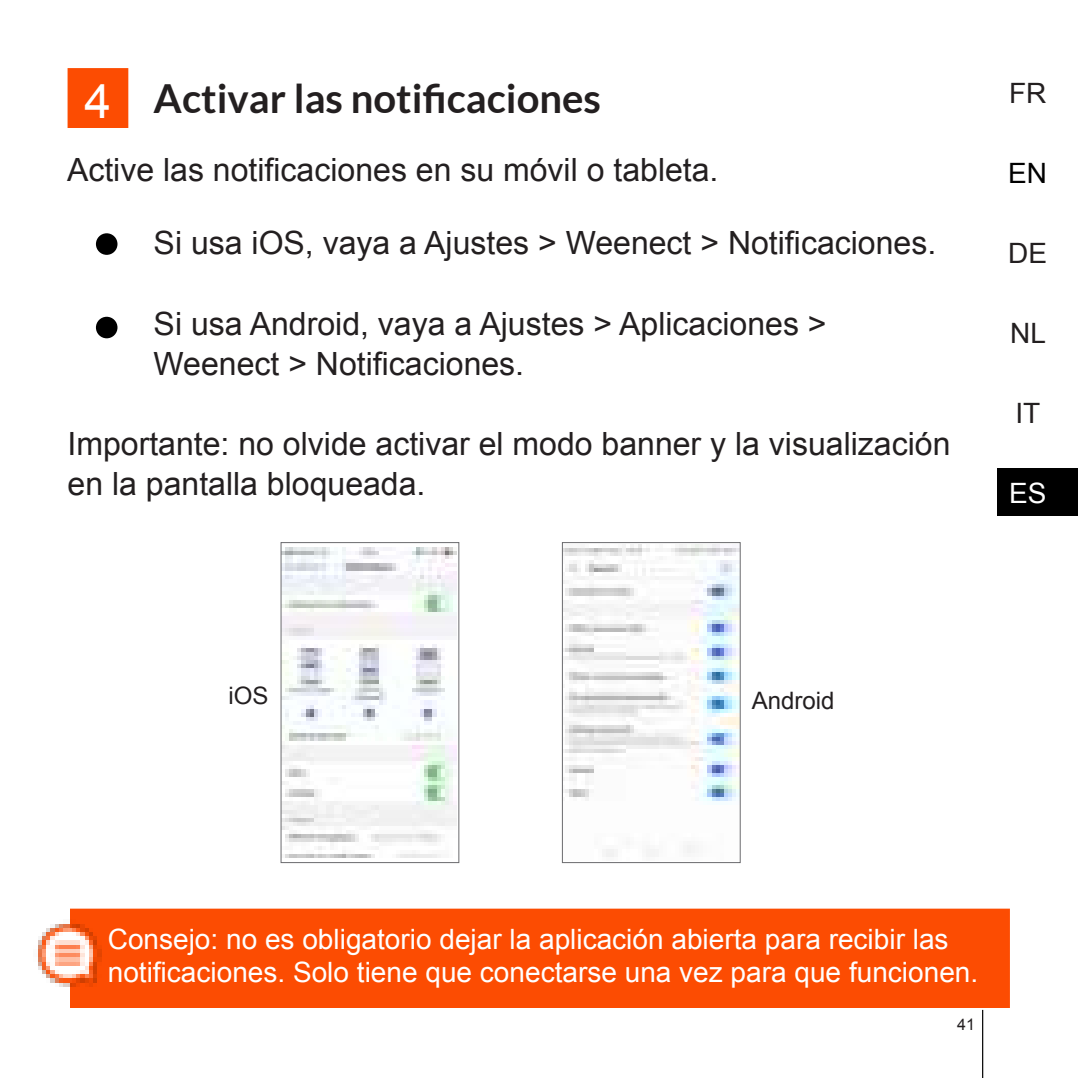
<style>
.page{position:relative;width:1078px;height:1078px;background:#fff}
.page>*{position:absolute;margin:0;border:0;box-sizing:border-box;transform-origin:0 0}
.t1{font:700 40px "Lato";color:#231f20}
.t2{font:32px/40px "Arial";color:#231f20}
.t3{font:28px/33.6px "Arial";color:#fff}
.t4{font:28px "Arial";color:#231f20}
.t5{font:28px "Arial";color:#000}
.t6{font:24px "Arial";color:#231f20}
.t7{font:16px "Arial";color:#231f20}
.s1{font-family:"Arial";font-weight:400;font-size:48px;color:#fff}
</style>
<div class="page">
<div style="left:996px;top:468px;width:81px;height:47px;background:#000"></div>
<hr style="left:981px;top:1009px;width:2px;height:68px;background:#000">
<div style="left:70px;top:70px;width:56px;height:57px;background:#fc4c02"></div>
<div style="left:68px;top:68px;width:60px;height:59px;border:4px solid #fc4c02"></div>
<div style="left:96px;top:233px;width:21px;height:22px;background:#000;border-radius:50%"></div>
<div style="left:96px;top:317px;width:21px;height:21px;background:#000;border-radius:50%"></div>
<div style="left:71px;top:910px;width:936px;height:97px;background:#fc4c02"></div>
<div style="left:70px;top:908px;width:939px;height:99px;border:4px solid #fc4c02"></div>
<img style="left:282px;top:547px;width:174px;height:310px">
<div style="left:280px;top:542px;width:179px;height:320px;border:1px solid #6b6b6e"></div>
<img style="left:564px;top:544px;width:174px;height:313px">
<div style="left:562px;top:542px;width:178px;height:320px;border:1px solid #6b6b6e"></div>
<img style="left:38px;top:910px;width:67px;height:79px">
<p class="t1" style="left:85px;top:76px;width:518px"><span class="s1">4</span> Activar las notificaciones</p>
<p class="t2" style="left:67px;top:149px;width:653px">Active las notificaciones en su móvil o tableta.</p>
<p class="t2" style="left:154px;top:223px;width:784px">Si usa iOS, vaya a Ajustes &gt; Weenect &gt; Notificaciones.</p>
<p class="t2" style="left:154px;top:303px;width:674px">Si usa Android, vaya a Ajustes &gt; Aplicaciones &gt;<br>Weenect &gt; Notificaciones.</p>
<p class="t2" style="left:68px;top:423px;width:884px">Importante: no olvide activar el modo banner y la visualización en la pantalla bloqueada.</p>
<p class="t4" style="left:1008px;top:82px;width:39px">FR</p>
<p class="t5" style="left:1007px;top:162px;width:40px">EN</p>
<p class="t4" style="left:1007px;top:242px;width:40px">DE</p>
<p class="t4" style="left:1010px;top:322px;width:37px">NL</p>
<p class="t4" style="left:1015px;top:402px;width:26px">IT</p>
<p class="t3" style="left:1008px;top:479px;width:39px">ES</p>
<p class="t6" style="left:228px;top:686px;width:42px">iOS</p>
<p class="t6" style="left:751px;top:685px;width:84px">Android</p>
<p class="t3" style="left:108px;top:922px;width:871px">Consejo: no es obligatorio dejar la aplicación abierta para recibir las notificaciones. Solo tiene que conectarse una vez para que funcionen.</p>
<p class="t7" style="left:957px;top:1018px;width:19px">41</p>
</div>
